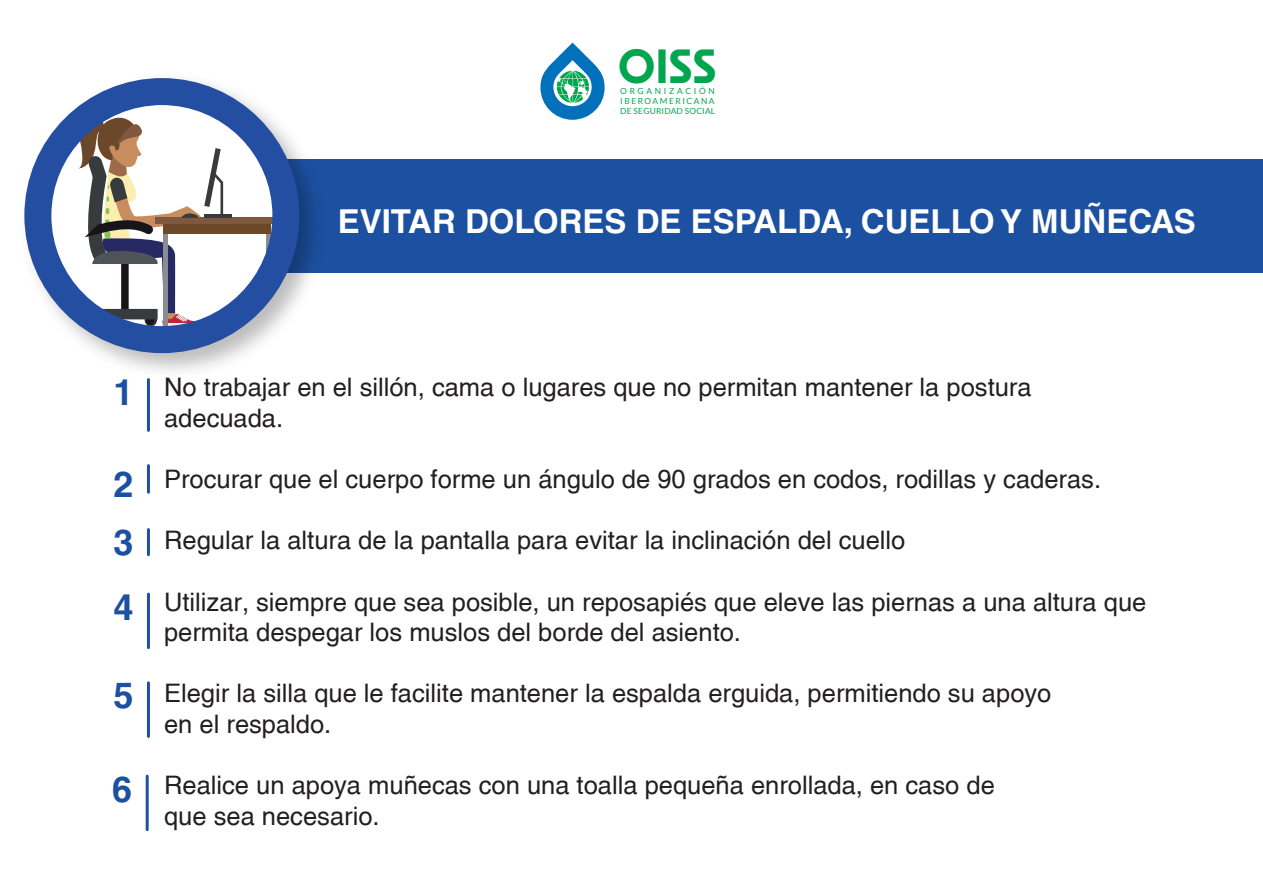
<style>
.page{position:relative;width:1263px;height:893px;background:#fff}
.page>*{position:absolute;margin:0;border:0;box-sizing:border-box;transform-origin:0 0}
.t1{font:600 47.85px "Bauhaus Std";color:#00a64e}
.t2{font:700 36px/57.6px "Helvetica LT Std";color:#1c50a0}
.t3{font:700 33px "Helvetica LT Std";color:#fff}
.t4{font:25.5px/30.6px "Helvetica";color:#231f20}
.t5{font:8.4px/10.4px "Lato";letter-spacing:.18em;color:#00a64e;text-align:justify}
</style>
<div class="page">
<div style="left:269px;top:159px;width:994px;height:113px;background:#1c50a0"></div>
<hr style="left:147px;top:380px;width:3px;height:50px;background:#1c50a0">
<hr style="left:147px;top:466px;width:3px;height:26px;background:#1c50a0">
<hr style="left:147px;top:530px;width:3px;height:25px;background:#1c50a0">
<hr style="left:147px;top:594px;width:3px;height:54px;background:#1c50a0">
<svg style="left:540px;top:43px;width:65px;height:77px"></svg>
<hr style="left:147px;top:683px;width:3px;height:53px;background:#1c50a0">
<hr style="left:146px;top:776px;width:3px;height:54px;background:#1c50a0">
<img style="left:24px;top:78px;width:308px;height:302px">
<svg style="left:38px;top:92px;width:248px;height:248px"></svg>
<svg style="left:266px;top:234px;width:5px;height:92px"></svg>
<div style="left:155px;top:218px;width:123px;height:6px;background:#80583e"></div>
<div style="left:163px;top:224px;width:108px;height:10px;background:#6c482a"></div>
<hr style="left:204px;top:214px;width:28px;height:4px;background:#383b3e">
<svg style="left:77px;top:112px;width:146px;height:215px"></svg>
<svg style="left:97px;top:309px;width:55px;height:10px"></svg>
<div style="left:24px;top:78px;width:275px;height:275px;border:27px solid #244ea2;border-radius:50%"></div>
<h1 class="t1" style="left:618px;top:37px;width:100px">OISS</h1>
<p class="t5" style="left:620px;top:85px;width:96px">ORGANIZACIÓN IBEROAMERICANA DE SEGURIDAD SOCIAL</p>
<p class="t3" style="left:338px;top:201px;width:860px">EVITAR DOLORES DE ESPALDA, CUELLO Y MUÑECAS</p>
<h2 class="t2" style="left:113px;top:363px;width:22px">1</h2>
<h2 class="t2" style="left:113px;top:455px;width:22px">2<br>3</h2>
<h2 class="t2" style="left:113px;top:578px;width:22px">4</h2>
<h2 class="t2" style="left:113px;top:666px;width:22px">5</h2>
<h2 class="t2" style="left:112px;top:760px;width:22px">6</h2>
<p class="t4" style="left:164px;top:372px;width:869px">No trabajar en el sillón, cama o lugares que no permitan mantener la postura adecuada.</p>
<p class="t4" style="left:164px;top:464px;width:938px">Procurar que el cuerpo forme un ángulo de 90 grados en codos, rodillas y caderas.</p>
<p class="t4" style="left:164px;top:525px;width:743px">Regular la altura de la pantalla para evitar la inclinación del cuello</p>
<p class="t4" style="left:164px;top:586px;width:984px">Utilizar, siempre que sea posible, un reposapiés que eleve las piernas a una altura que permita despegar los muslos del borde del asiento.</p>
<p class="t4" style="left:164px;top:678px;width:889px">Elegir la silla que le facilite mantener la espalda erguida, permitiendo su apoyo en el respaldo.</p>
<p class="t4" style="left:164px;top:770px;width:832px">Realice un apoya muñecas con una toalla pequeña enrollada, en caso de que sea necesario.</p>
</div>
